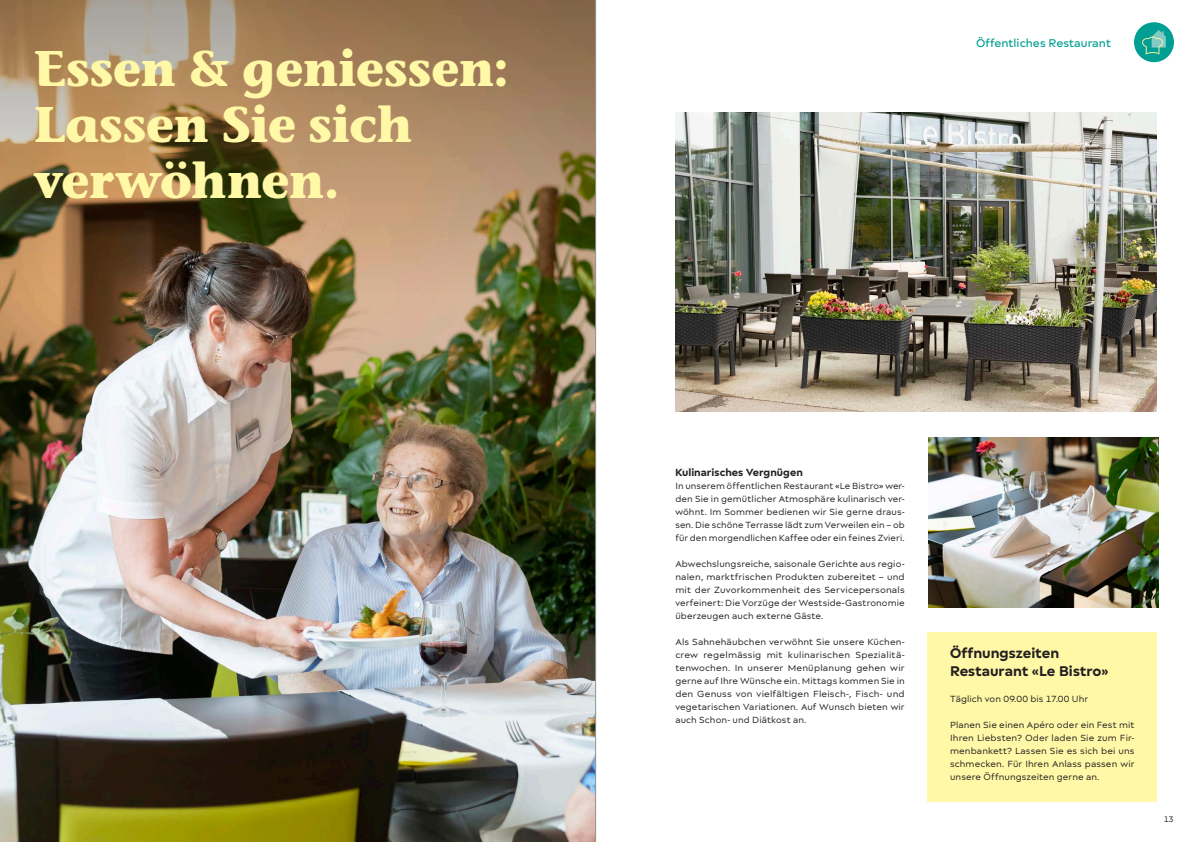
<style>
.page{position:relative;width:1191px;height:842px;background:#fff}
.page>*{position:absolute;margin:0;border:0;box-sizing:border-box;transform-origin:0 0}
.t1{font:700 50px/56px "Stone Informal ITC Pro";letter-spacing:-.005em;color:#fff8a6}
.Untertitel_2{font:700 15px/18px "Matteo";color:#231f20}
.t2{font:500 12px "Matteo";color:#009e93}
.Untertitel{font:700 11px "Matteo";letter-spacing:.005em;color:#231f20}
.Lauftext_Block{font:9.5px/13px "Matteo";letter-spacing:.01em;color:#231f20;text-align:justify}
.Lauftext{font:9.5px "Matteo";letter-spacing:.01em;color:#231f20}
.t3{font:8.5px "Matteo";color:#231f20}
</style>
<div class="page">
<img style="left:0;top:294px;width:595px;height:548px">
<img style="left:675px;top:112px;width:482px;height:299px">
<img style="left:0;top:0;width:595px;height:294px">
<div style="left:1134px;top:22px;width:40px;height:40px;background:#009e93;border-radius:50%"></div>
<svg style="left:1142px;top:30px;width:23px;height:24px"></svg>
<div style="left:927px;top:632px;width:230px;height:169px;background:#fff8a6"></div>
<img style="left:928px;top:437px;width:230px;height:170px">
<hr style="left:595px;top:0;width:1px;height:842px;background:#939598">
<p class="t1" style="left:34px;top:41px;width:476px">Essen &amp; geniessen:<br>Lassen Sie sich verwöhnen.</p>
<p class="t2" style="left:976px;top:36px;width:136px">Öffentliches Restaurant</p>
<p class="Untertitel" style="left:675px;top:466px;width:129px">Kulinarisches Vergnügen</p>
<p class="Lauftext_Block" style="left:675px;top:479px;width:231px">In unserem öffentlichen Restaurant «Le Bistro» wer&shy;den Sie in gemütlicher Atmosphäre kulinarisch ver&shy;wöhnt. Im Sommer bedienen wir Sie gerne draus&shy;sen. Die schöne Terrasse lädt zum Verweilen ein – ob für den morgendlichen Kaffee oder ein feines Zvieri.</p>
<p class="Lauftext_Block" style="left:675px;top:557px;width:231px">Abwechslungsreiche, saisonale Gerichte aus regio&shy;nalen, marktfrischen Produkten zubereitet – und mit der Zuvorkommenheit des Servicepersonals verfeinert: Die Vorzüge der Westside-Gastronomie überzeugen auch externe Gäste.</p>
<p class="Lauftext_Block" style="left:675px;top:635px;width:231px">Als Sahnehäubchen verwöhnt Sie unsere Küchen&shy;crew regelmässig mit kulinarischen Spezialitä&shy;tenwochen. In unserer Menüplanung gehen wir gerne auf Ihre Wünsche ein. Mittags kommen Sie in den Genuss von vielfältigen Fleisch-, Fisch- und vegetarischen Variationen. Auf Wunsch bieten wir auch Schon- und Diätkost an.</p>
<p class="Untertitel_2" style="left:950px;top:644px;width:160px">Öffnungszeiten<br>Restaurant «Le Bistro»</p>
<p class="Lauftext" style="left:950px;top:693px;width:140px">Täglich von 09.00 bis 17.00 Uhr</p>
<p class="Lauftext_Block" style="left:950px;top:718px;width:186px">Planen Sie einen Apéro oder ein Fest mit Ihren Liebsten? Oder laden Sie zum Fir&shy;menbankett? Lassen Sie es sich bei uns schmecken. Für Ihren Anlass passen wir unsere Öffnungszeiten gerne an.</p>
<p class="t3" style="left:1163px;top:814px;width:12px">13</p>
</div>
